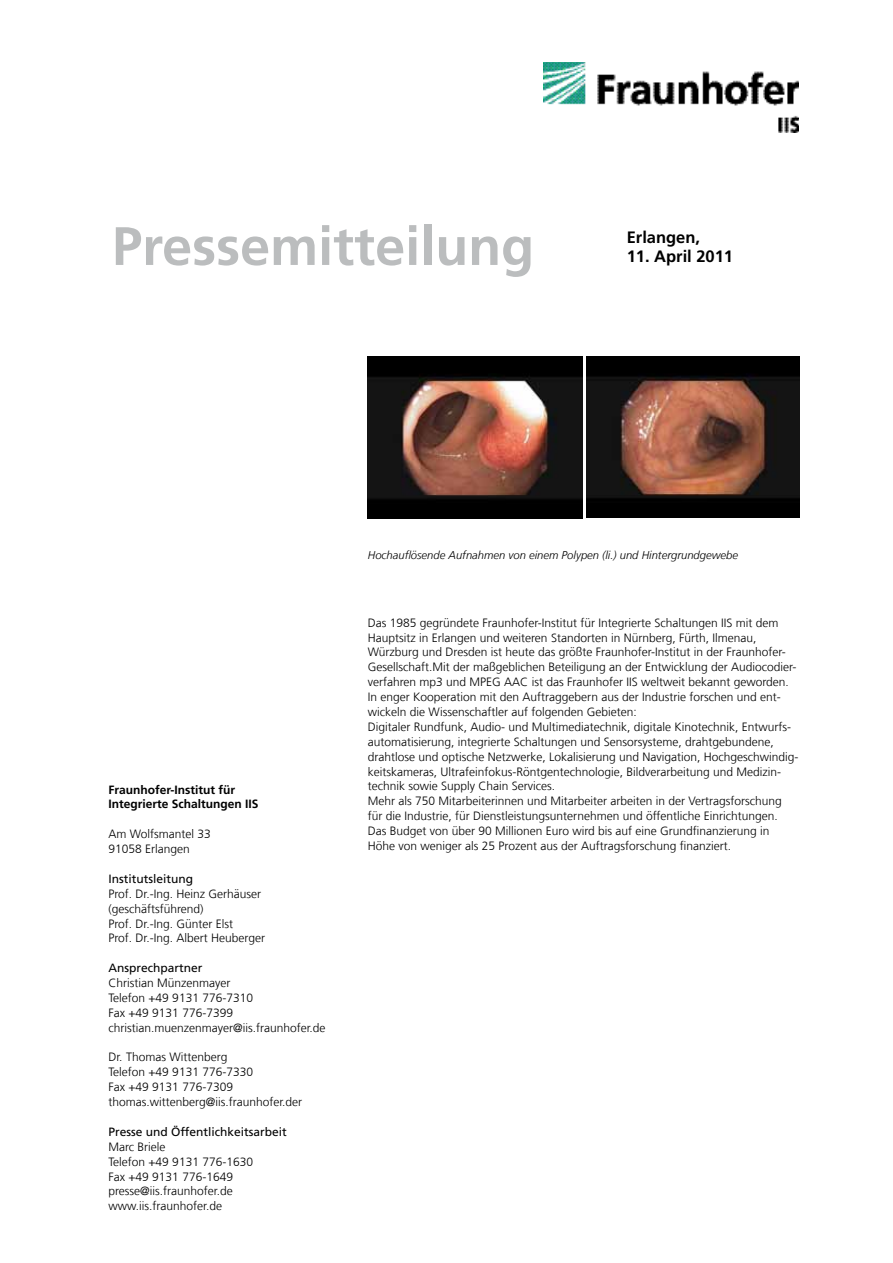
<style>
.page{position:relative;width:893px;height:1263px;background:#fff}
.page>*{position:absolute;margin:0;border:0;box-sizing:border-box;transform-origin:0 0}
.t1{font:700 54px "Frutiger LT Com";color:#bbbdbe}
.t2{font:700 16.5px "Frutiger LT Com";color:#000}
.t3{font:300 12px/14.9px "Frutiger LT Com";color:#000}
.t4{font:12px "Frutiger LT Com";color:#000}
.t5{font:700 12px/14.9px "Frutiger LT Com";color:#000}
.t6{font:italic 300 11.25px "Frutiger LT Com";color:#000}
</style>
<div class="page">
<img style="left:544px;top:63px;width:255px;height:69px">
<img style="left:586px;top:357px;width:213px;height:160px">
<img style="left:368px;top:357px;width:215px;height:161px">
<h1 class="t1" style="left:112px;top:215px;width:424px">Pressemitteilung</h1>
<h2 class="t2" style="left:627px;top:228px;width:75px">Erlangen,</h2>
<h2 class="t2" style="left:627px;top:247px;width:108px">11. April 2011</h2>
<p class="t5" style="left:108px;top:782px;width:152px">Fraunhofer-Institut für<br>Integrierte Schaltungen IIS</p>
<p class="t3" style="left:108px;top:827px;width:104px">Am Wolfsmantel 33<br>91058 Erlangen</p>
<p class="t4" style="left:108px;top:872px;width:86px">Institutsleitung</p>
<p class="t3" style="left:108px;top:886px;width:158px">Prof. Dr.-Ing. Heinz Gerhäuser (geschäftsführend)<br>Prof. Dr.-Ing. Günter Elst<br>Prof. Dr.-Ing. Albert Heuberger</p>
<p class="t4" style="left:108px;top:961px;width:96px">Ansprechpartner</p>
<p class="t3" style="left:108px;top:975px;width:219px">Christian Münzenmayer<br>Telefon +49 9131 776-7310<br>Fax +49 9131 776-7399 christian.muenzenmayer@iis.fraunhofer.de</p>
<p class="t3" style="left:108px;top:1050px;width:195px">Dr. Thomas Wittenberg<br>Telefon +49 9131 776-7330<br>Fax +49 9131 776-7309 thomas.wittenberg@iis.fraunhofer.der</p>
<p class="t4" style="left:108px;top:1125px;width:180px">Presse und Öffentlichkeitsarbeit</p>
<p class="t3" style="left:108px;top:1139px;width:146px">Marc Briele<br>Telefon +49 9131 776-1630<br>Fax +49 9131 776-1649 presse@iis.fraunhofer.de www.iis.fraunhofer.de</p>
<p class="t6" style="left:368px;top:548px;width:372px">Hochauflösende Aufnahmen von einem Polypen (li.) und Hintergrundgewebe</p>
<p class="t3" style="left:368px;top:615px;width:432px">Das 1985 gegründete Fraunhofer-Institut für Integrierte Schaltungen IIS mit dem Hauptsitz in Erlangen und weiteren Standorten in Nürnberg, Fürth, Ilmenau, Würzburg und Dresden ist heute das größte Fraunhofer-Institut in der Fraunhofer-Gesellschaft.Mit der maßgeblichen Beteiligung an der Entwicklung der Audiocodier&shy;verfahren mp3 und MPEG AAC ist das Fraunhofer IIS weltweit bekannt geworden.<br>In enger Kooperation mit den Auftraggebern aus der Industrie forschen und ent&shy;wickeln die Wissenschaftler auf folgenden Gebieten:<br>Digitaler Rundfunk, Audio- und Multimediatechnik, digitale Kinotechnik, Entwurfs&shy;automatisierung, integrierte Schaltungen und Sensorsysteme, drahtgebundene, drahtlose und optische Netzwerke, Lokalisierung und Navigation, Hochgeschwindig&shy;keitskameras, Ultrafeinfokus-Röntgentechnologie, Bildverarbeitung und Medizin&shy;technik sowie Supply Chain Services.<br>Mehr als 750 Mitarbeiterinnen und Mitarbeiter arbeiten in der Vertragsforschung für die Industrie, für Dienstleistungsunternehmen und öffentliche Einrichtungen.<br>Das Budget von über 90 Millionen Euro wird bis auf eine Grundfinanzierung in Höhe von weniger als 25 Prozent aus der Auftragsforschung finanziert.</p>
</div>
